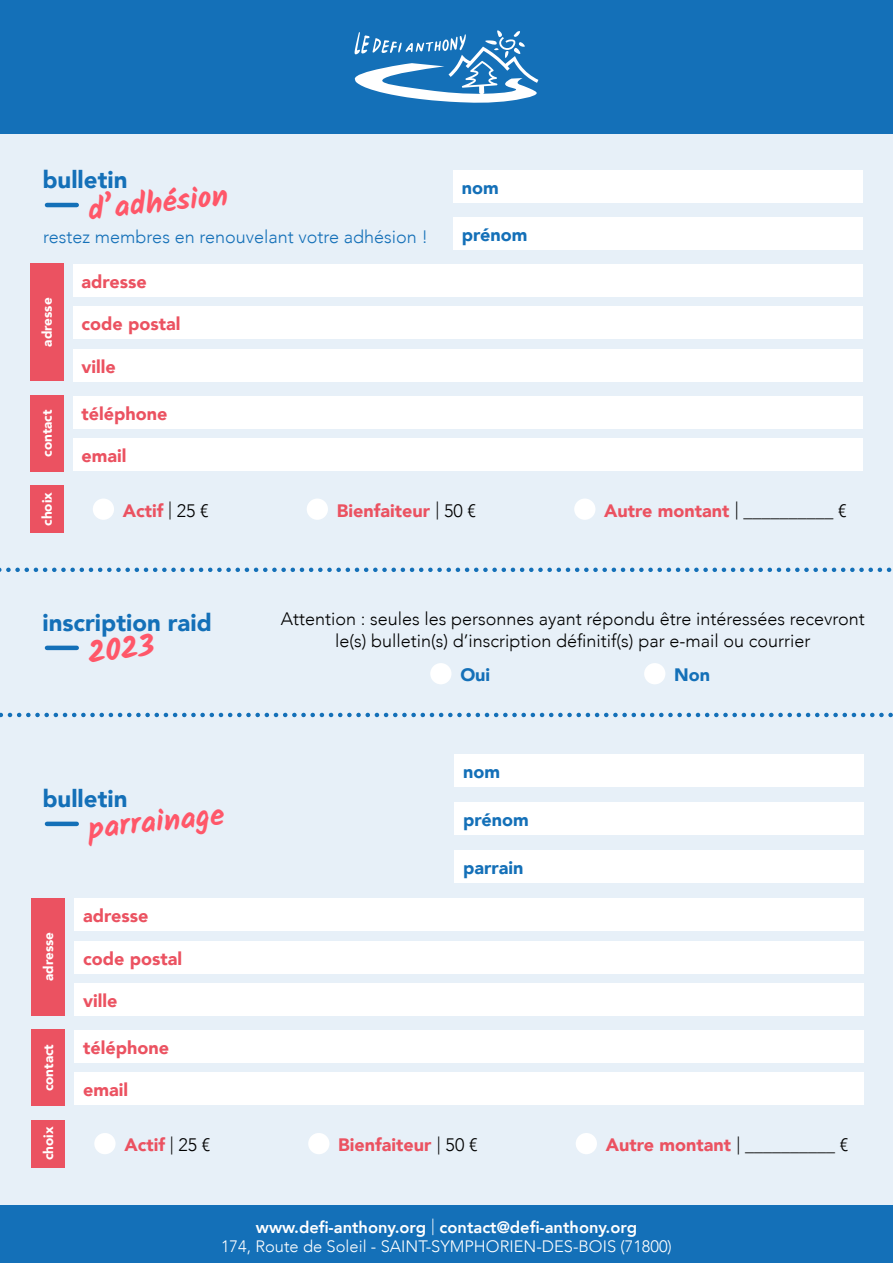
<style>
.page{position:relative;width:893px;height:1263px;background:#fff}
.page>*{position:absolute;margin:0;border:0;box-sizing:border-box;transform-origin:0 0}
.t1{font:700 30px "Kalam";color:#ff5769}
.t2{font:900 24px "Avenir";color:#1470b8}
.t3{font:900 18px "Avenir";color:#eb5261}
.t4{font:300 18px/21.6px "Avenir";color:#000;text-align:center}
.t5{font:300 18px "Avenir";color:#1470b8}
.t6{font:900 18px "Avenir";color:#1470b8}
.t7{font:300 16.5px/19.8px "Avenir";color:#fff;text-align:center}
.t8{font:900 13.5px "Avenir";color:#fff}
.s1{font-weight:300;color:#000}
.s2{font-weight:800}
</style>
<div class="page">
<div style="left:0;top:133px;width:893px;height:1072px;background:#e7f0f8"></div>
<div style="left:0;top:0;width:893px;height:133px;background:#1470b8"></div>
<div style="left:0;top:1205px;width:893px;height:58px;background:#1470b8"></div>
<svg style="left:0;top:713px;width:893px;height:4px"></svg>
<svg style="left:0;top:567px;width:892px;height:5px"></svg>
<div style="left:30px;top:263px;width:33px;height:118px;background:#eb5261"></div>
<div style="left:73px;top:264px;width:789px;height:33px;background:#fff"></div>
<div style="left:73px;top:306px;width:789px;height:33px;background:#fff"></div>
<div style="left:73px;top:349px;width:789px;height:33px;background:#fff"></div>
<div style="left:73px;top:396px;width:789px;height:32px;background:#fff"></div>
<div style="left:73px;top:438px;width:789px;height:33px;background:#fff"></div>
<div style="left:453px;top:170px;width:409px;height:33px;background:#fff"></div>
<div style="left:453px;top:217px;width:409px;height:33px;background:#fff"></div>
<div style="left:30px;top:395px;width:33px;height:77px;background:#eb5261"></div>
<div style="left:30px;top:485px;width:33px;height:48px;background:#eb5261"></div>
<div style="left:93px;top:498px;width:21px;height:22px;background:#fff;border-radius:50%"></div>
<div style="left:307px;top:498px;width:21px;height:22px;background:#fff;border-radius:50%"></div>
<div style="left:31px;top:897px;width:34px;height:118px;background:#eb5261"></div>
<div style="left:75px;top:898px;width:789px;height:33px;background:#fff"></div>
<div style="left:75px;top:941px;width:789px;height:33px;background:#fff"></div>
<div style="left:75px;top:983px;width:789px;height:33px;background:#fff"></div>
<div style="left:75px;top:1030px;width:789px;height:33px;background:#fff"></div>
<div style="left:75px;top:1072px;width:789px;height:33px;background:#fff"></div>
<div style="left:455px;top:754px;width:409px;height:33px;background:#fff"></div>
<div style="left:455px;top:802px;width:409px;height:33px;background:#fff"></div>
<div style="left:31px;top:1029px;width:34px;height:77px;background:#eb5261"></div>
<div style="left:455px;top:850px;width:409px;height:33px;background:#fff"></div>
<div style="left:574px;top:498px;width:21px;height:22px;background:#fff;border-radius:50%"></div>
<hr style="left:47px;top:646px;width:30px;height:4px;background:#1470b8">
<hr style="left:47px;top:822px;width:30px;height:4px;background:#1470b8">
<hr style="left:47px;top:203px;width:30px;height:4px;background:#1470b8">
<svg style="left:354px;top:30px;width:184px;height:73px"></svg>
<div style="left:430px;top:663px;width:21px;height:21px;background:#fff;border-radius:50%"></div>
<div style="left:644px;top:663px;width:21px;height:21px;background:#fff;border-radius:50%"></div>
<div style="left:31px;top:1120px;width:34px;height:47px;background:#eb5261"></div>
<div style="left:94px;top:1133px;width:22px;height:21px;background:#fff;border-radius:50%"></div>
<div style="left:308px;top:1133px;width:21px;height:21px;background:#fff;border-radius:50%"></div>
<div style="left:576px;top:1133px;width:21px;height:21px;background:#fff;border-radius:50%"></div>
<h2 class="t2" style="left:43px;top:164px;width:86px">bulletin</h2>
<h1 class="t1" style="left:86px;top:192px;width:142px;rotate:-6deg">d’adhésion</h1>
<p class="t5" style="left:43px;top:224px;width:386px">restez membres en renouvelant votre adhésion !</p>
<p class="t6" style="left:462px;top:176px;width:38px">nom</p>
<p class="t6" style="left:462px;top:223px;width:67px">prénom</p>
<p class="t3" style="left:82px;top:270px;width:67px">adresse</p>
<p class="t3" style="left:82px;top:312px;width:100px">code postal</p>
<p class="t3" style="left:82px;top:355px;width:36px">ville</p>
<p class="t3" style="left:82px;top:401px;width:87px">téléphone</p>
<p class="t3" style="left:82px;top:444px;width:47px">email</p>
<p class="t8" style="left:38px;top:347px;width:51px;rotate:-90deg">adresse</p>
<p class="t8" style="left:38px;top:457px;width:49px;rotate:-90deg">contact</p>
<p class="t8" style="left:38px;top:526px;width:35px;rotate:-90deg">choix</p>
<p class="t3" style="left:123px;top:499px;width:87px">Actif <span class="s1">| 25 €</span></p>
<p class="t3" style="left:337px;top:499px;width:141px">Bienfaiteur <span class="s1">| 50 €</span></p>
<p class="t3" style="left:604px;top:499px;width:244px">Autre montant <span class="s1">| __________ €</span></p>
<h2 class="t2" style="left:43px;top:607px;width:171px">inscription raid</h2>
<h1 class="t1" style="left:86px;top:635px;width:68px;rotate:-6deg">2023</h1>
<h2 class="t2" style="left:43px;top:783px;width:86px">bulletin</h2>
<h1 class="t1" style="left:86px;top:811px;width:139px;rotate:-6deg">parrainage</h1>
<p class="t8" style="left:40px;top:981px;width:51px;rotate:-90deg">adresse</p>
<p class="t8" style="left:40px;top:1091px;width:49px;rotate:-90deg">contact</p>
<p class="t3" style="left:83px;top:904px;width:67px">adresse</p>
<p class="t3" style="left:83px;top:947px;width:100px">code postal</p>
<p class="t3" style="left:83px;top:989px;width:36px">ville</p>
<p class="t3" style="left:83px;top:1036px;width:87px">téléphone</p>
<p class="t3" style="left:83px;top:1078px;width:47px">email</p>
<p class="t4" style="left:281px;top:609px;width:586px">Attention : seules les personnes ayant répondu être intéressées recevront le(s) bulletin(s) d’inscription définitif(s) par e-mail ou courrier</p>
<p class="t6" style="left:460px;top:663px;width:31px">Oui</p>
<p class="t6" style="left:674px;top:663px;width:37px">Non</p>
<p class="t6" style="left:463px;top:760px;width:38px">nom</p>
<p class="t6" style="left:463px;top:808px;width:67px">prénom</p>
<p class="t6" style="left:463px;top:856px;width:62px">parrain</p>
<p class="t8" style="left:40px;top:1160px;width:35px;rotate:-90deg">choix</p>
<p class="t3" style="left:124px;top:1133px;width:87px">Actif <span class="s1">| 25 €</span></p>
<p class="t3" style="left:338px;top:1133px;width:141px">Bienfaiteur <span class="s1">| 50 €</span></p>
<p class="t3" style="left:606px;top:1133px;width:244px">Autre montant <span class="s1">| __________ €</span></p>
<p class="t7" style="left:221px;top:1217px;width:452px"><span class="s2">www.defi-anthony.org</span> | <span class="s2">contact@defi-anthony.org<br></span>174, Route de Soleil - SAINT-SYMPHORIEN-DES-BOIS (71800)</p>
</div>
